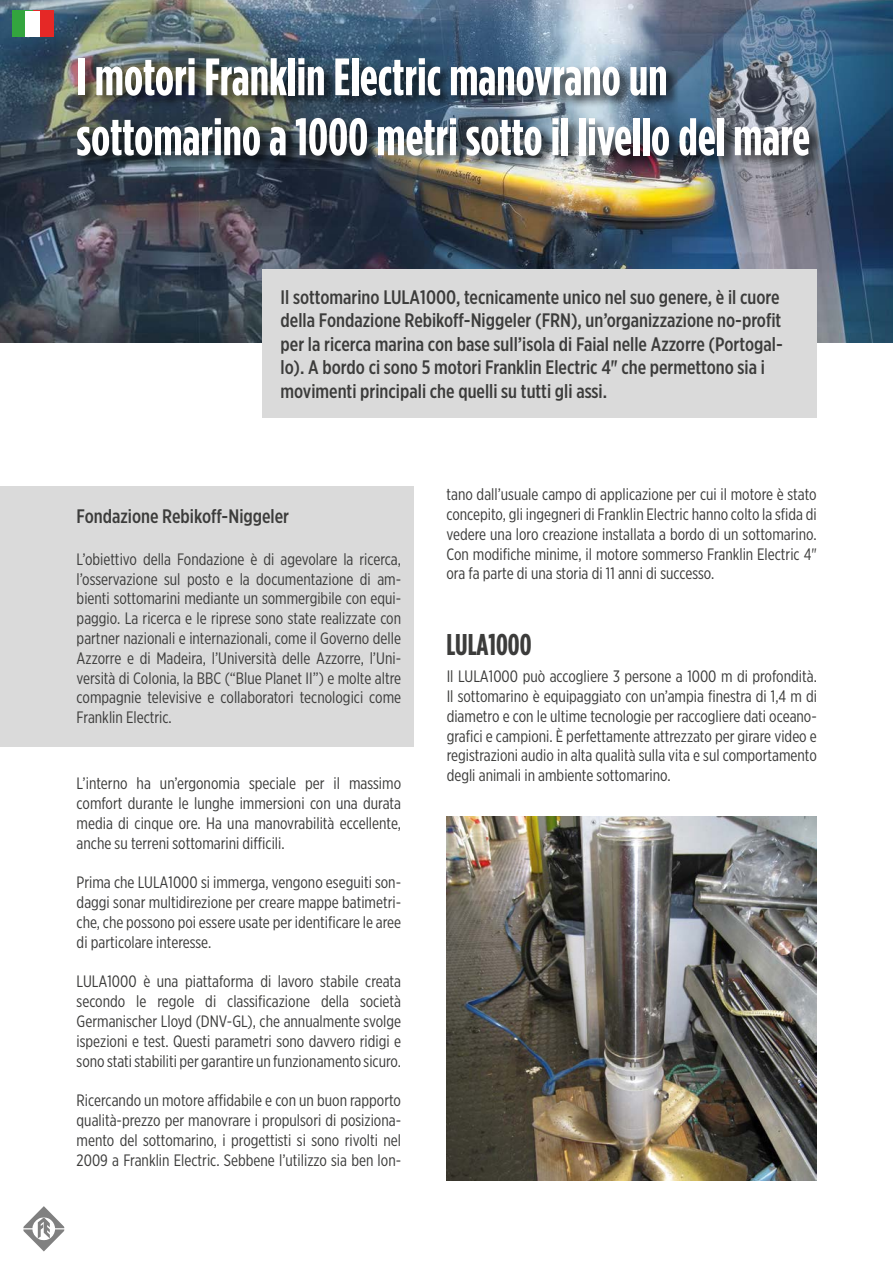
<style>
.page{position:relative;width:893px;height:1263px;background:#fff}
.page>*{position:absolute;margin:0;border:0;box-sizing:border-box;transform-origin:0 0}
.t1{font:700 52.5px/60px "Gotham Condensed";color:#fff}
.t2{font:700 30px "Gotham Condensed";color:#3c3c3b}
.t3{font:500 19.5px/23.4px "Gotham X Narrow";color:#3c3c3b}
.t4{font:16.5px/19.8px "Gotham X Narrow";color:#3c3c3b;text-align:justify}
.s1{font-family:"Gotham Condensed";font-weight:700}
</style>
<div class="page">
<svg style="left:23px;top:1206px;width:41px;height:45px"></svg>
<img style="left:0;top:0;width:893px;height:343px">
<div style="left:76px;top:56px;width:747px;height:114px;background:#000;opacity:.75"></div>
<div style="left:262px;top:269px;width:554px;height:149px;background:#dadada"></div>
<div style="left:0;top:486px;width:414px;height:261px;background:#dadada"></div>
<div style="left:12px;top:11px;width:41px;height:26px;background:#33a53e"></div>
<div style="left:33px;top:11px;width:20px;height:26px;background:#e52826"></div>
<div style="left:26px;top:11px;width:14px;height:26px;background:#fff"></div>
<img style="left:446px;top:816px;width:370px;height:365px">
<svg style="left:0;top:79px;width:117px;height:42px;background:#59635f"></svg>
<h1 class="t1" style="left:77px;top:47px;width:735px">I motori Franklin Electric manovrano un sottomarino a 1000 metri sotto il livello del mare</h1>
<p class="t3" style="left:281px;top:285px;width:504px">Il sottomarino LULA1000, tecnicamente unico nel suo genere, è il cuore della Fondazione Rebikoff-Niggeler (FRN), un’organizzazione no-profit per la ricerca marina con base sull’isola di Faial nelle Azzorre (Portogal&shy;lo). A bordo ci sono 5 motori Franklin Electric 4<span class="s1">"</span> che permettono sia i movimenti principali che quelli su tutti gli assi.</p>
<p class="t3" style="left:77px;top:505px;width:214px">Fondazione Rebikoff-Niggeler</p>
<p class="t4" style="left:77px;top:549px;width:326px">L’obiettivo della Fondazione è di agevolare la ricerca, l’osservazione sul posto e la documentazione di am&shy;bienti sottomarini mediante un sommergibile con equi&shy;paggio. La ricerca e le riprese sono state realizzate con partner nazionali e internazionali, come il Governo delle Azzorre e di Madeira, l’Università delle Azzorre, l’Uni&shy;versità di Colonia, la BBC (“Blue Planet II”) e molte altre compagnie televisive e collaboratori tecnologici come Franklin Electric.</p>
<p class="t4" style="left:77px;top:773px;width:326px">L’interno ha un’ergonomia speciale per il massimo comfort durante le lunghe immersioni con una durata media di cinque ore. Ha una manovrabilità eccellente, anche su terreni sottomarini difficili.</p>
<p class="t4" style="left:77px;top:872px;width:326px">Prima che LULA1000 si immerga, vengono eseguiti son&shy;daggi sonar multidirezione per creare mappe batimetri&shy;che, che possono poi essere usate per identificare le aree di particolare interesse.</p>
<p class="t4" style="left:77px;top:971px;width:326px">LULA1000 è una piattaforma di lavoro stabile creata secondo le regole di classificazione della società Germanischer Lloyd (DNV-GL), che annualmente svolge ispezioni e test. Questi parametri sono davvero ridigi e sono stati stabiliti per garantire un funzionamento sicuro.</p>
<p class="t4" style="left:77px;top:1090px;width:326px">Ricercando un motore affidabile e con un buon rapporto qualità-prezzo per manovrare i propulsori di posiziona&shy;mento del sottomarino, i progettisti si sono rivolti nel 2009 a Franklin Electric. Sebbene l’utilizzo sia ben lon-</p>
<p class="t4" style="left:446px;top:484px;width:372px">tano dall’usuale campo di applicazione per cui il motore è stato concepito, gli ingegneri di Franklin Electric hanno colto la sfida di vedere una loro creazione installata a bordo di un sottomarino.<br>Con modifiche minime, il motore sommerso Franklin Electric 4" ora fa parte di una storia di 11 anni di successo.</p>
<h2 class="t2" style="left:446px;top:627px;width:87px">LULA1000</h2>
<p class="t4" style="left:447px;top:666px;width:372px">Il LULA1000 può accogliere 3 persone a 1000 m di profondità.<br>Il sottomarino è equipaggiato con un’ampia finestra di 1,4 m di diametro e con le ultime tecnologie per raccogliere dati oceano&shy;grafici e campioni. È perfettamente attrezzato per girare video e registrazioni audio in alta qualità sulla vita e sul comportamento degli animali in ambiente sottomarino.</p>
</div>
